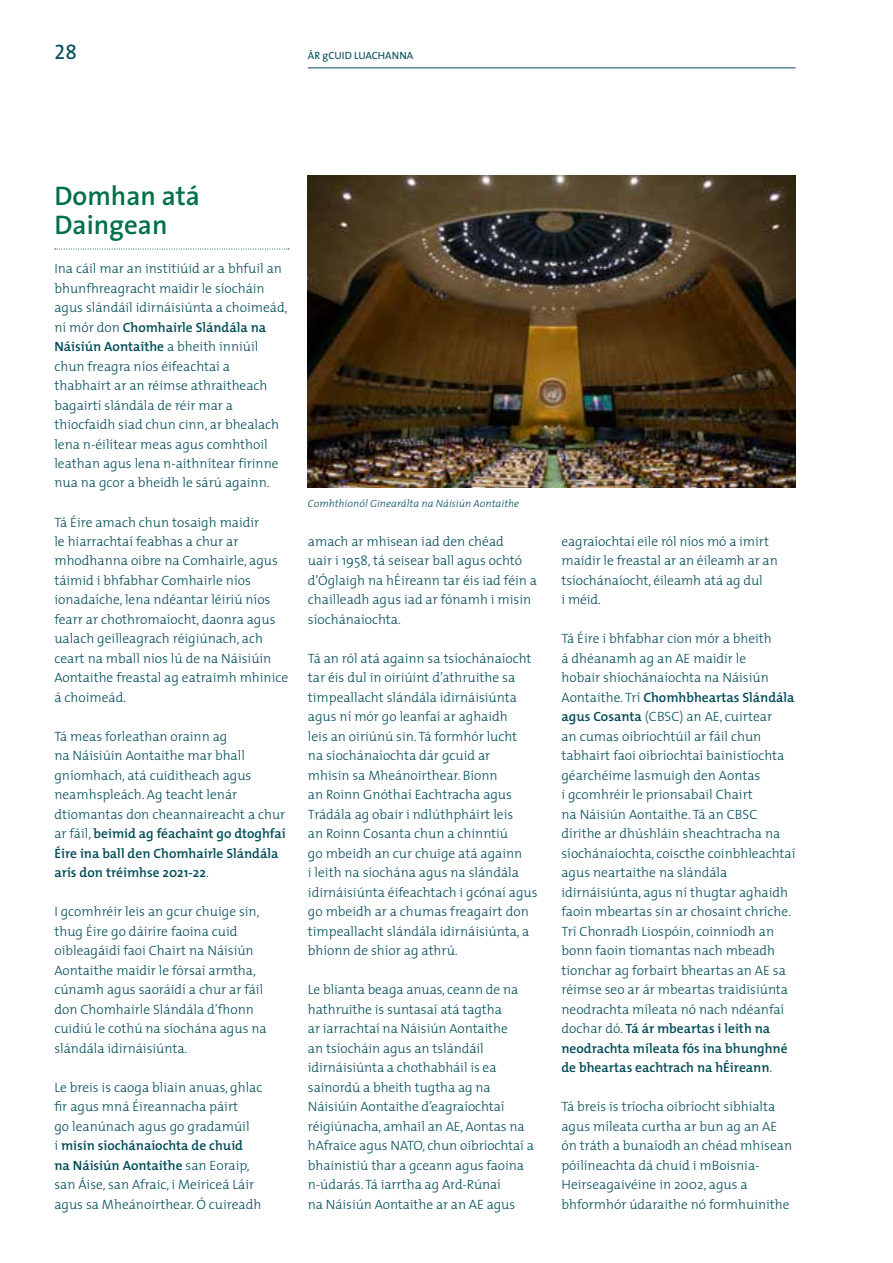
<style>
.page{position:relative;width:893px;height:1263px;background:#fff}
.page>*{position:absolute;margin:0;border:0;box-sizing:border-box;transform-origin:0 0}
.t1{font:600 27px/29.2px "The Sans";color:#007147}
.t2{font:21px "The Sans Caps";color:#004b58}
.t3{font:300 13.5px/19.5px "The Mix";color:#004b58}
.t4{font:italic 300 10.5px "The Mix";color:#004b58}
.t5{font:10.5px "The Sans";color:#004b58}
.s1{font-weight:600}
</style>
<div class="page">
<hr style="left:308px;top:68px;width:487px;height:1px;background:#004b58">
<svg style="left:55px;top:249px;width:234px;height:1px"></svg>
<img style="left:308px;top:176px;width:487px;height:312px">
<h2 class="t2" style="left:54px;top:34px;width:24px">28</h2>
<p class="t5" style="left:308px;top:46px;width:107px">ÁR gCUID LUACHANNA</p>
<h1 class="t1" style="left:54px;top:180px;width:147px">Domhan atá<br>Daingean</h1>
<p class="t3" style="left:54px;top:258px;width:235px">Ina cáil mar an institiúid ar a bhfuil an bhunfhreagracht maidir le síocháin agus slándáil idirnáisiúnta a choimeád, ní mór don <span class="s1">Chomhairle Slándála na Náisiún Aontaithe</span> a bheith inniúil chun freagra níos éifeachtaí a thabhairt ar an réimse athraitheach bagairtí slándála de réir mar a thiocfaidh siad chun cinn, ar bhealach lena n-éilítear meas agus comhthoil leathan agus lena n-aithnítear fírinne nua na gcor a bheidh le sárú againn.</p>
<p class="t3" style="left:54px;top:512px;width:235px">Tá Éire amach chun tosaigh maidir<br>le hiarrachtaí feabhas a chur ar mhodhanna oibre na Comhairle, agus táimid i bhfabhar Comhairle níos ionadaíche, lena ndéantar léiriú níos fearr ar chothromaíocht, daonra agus ualach geilleagrach réigiúnach, ach ceart na mball níos lú de na Náisiúin Aontaithe freastal ag eatraimh mhinice á choimeád.</p>
<p class="t3" style="left:54px;top:726px;width:233px">Tá meas forleathan orainn ag<br>na Náisiúin Aontaithe mar bhall gníomhach, atá cuiditheach agus neamhspleách. Ag teacht lenár dtiomantas don cheannaireacht a chur ar fáil, <span class="s1">beimid ag féachaint go dtoghfaí Éire ina ball den Chomhairle Slándála arís don tréimhse 2021-22</span>.</p>
<p class="t3" style="left:54px;top:902px;width:214px">I gcomhréir leis an gcur chuige sin, thug Éire go dáiríre faoina cuid oibleagáidí faoi Chairt na Náisiún Aontaithe maidir le fórsaí armtha, cúnamh agus saoráidí a chur ar fáil don Chomhairle Slándála d’fhonn cuidiú le cothú na síochána agus na slándála idirnáisiúnta.</p>
<p class="t3" style="left:54px;top:1077px;width:210px">Le breis is caoga bliain anuas, ghlac fir agus mná Éireannacha páirt<br>go leanúnach agus go gradamúil<br>i <span class="s1">misin síochánaíochta de chuid<br>na Náisiún Aontaithe</span> san Eoraip, san Áise, san Afraic, i Meiriceá Láir agus sa Mheánoirthear. Ó cuireadh</p>
<p class="t4" style="left:308px;top:495px;width:213px">Comhthionól Ginearálta na Náisiún Aontaithe</p>
<p class="t3" style="left:308px;top:531px;width:231px">amach ar mhisean iad den chéad<br>uair i 1958, tá seisear ball agus ochtó d’Óglaigh na hÉireann tar éis iad féin a chailleadh agus iad ar fónamh i misin síochánaíochta.</p>
<p class="t3" style="left:308px;top:648px;width:231px">Tá an ról atá againn sa tsíochánaíocht tar éis dul in oiriúint d’athruithe sa timpeallacht slándála idirnáisiúnta agus ní mór go leanfaí ar aghaidh<br>leis an oiriúnú sin. Tá formhór lucht<br>na síochánaíochta dár gcuid ar<br>mhisin sa Mheánoirthear. Bíonn<br>an Roinn Gnóthaí Eachtracha agus Trádála ag obair i ndlúthpháirt leis<br>an Roinn Cosanta chun a chinntiú<br>go mbeidh an cur chuige atá againn<br>i leith na síochána agus na slándála idirnáisiúnta éifeachtach i gcónaí agus go mbeidh ar a chumas freagairt don timpeallacht slándála idirnáisiúnta, a bhíonn de shíor ag athrú.</p>
<p class="t3" style="left:308px;top:979px;width:227px">Le blianta beaga anuas, ceann de na hathruithe is suntasaí atá tagtha<br>ar iarrachtaí na Náisiún Aontaithe<br>an tsíocháin agus an tslándáil idirnáisiúnta a chothabháil is ea sainordú a bheith tugtha ag na Náisiúin Aontaithe d’eagraíochtaí réigiúnacha, amhail an AE, Aontas na hAfraice agus NATO, chun oibríochtaí a bhainistiú thar a gceann agus faoina n-údarás. Tá iarrtha ag Ard-Rúnaí<br>na Náisiún Aontaithe ar an AE agus</p>
<p class="t3" style="left:561px;top:531px;width:218px">eagraíochtaí eile ról níos mó a imirt maidir le freastal ar an éileamh ar an tsíochánaíocht, éileamh atá ag dul<br>i méid.</p>
<p class="t3" style="left:561px;top:628px;width:235px">Tá Éire i bhfabhar cion mór a bheith<br>á dhéanamh ag an AE maidir le<br>hobair shíochánaíochta na Náisiún Aontaithe. Trí <span class="s1">Chomhbheartas Slándála agus Cosanta</span> (CBSC) an AE, cuirtear<br>an cumas oibríochtúil ar fáil chun tabhairt faoi oibríochtaí bainistíochta géarchéime lasmuigh den Aontas<br>i gcomhréir le prionsabail Chairt<br>na Náisiún Aontaithe. Tá an CBSC dírithe ar dhúshláin sheachtracha na síochánaíochta, coiscthe coinbhleachtaí agus neartaithe na slándála idirnáisiúnta, agus ní thugtar aghaidh faoin mbeartas sin ar chosaint chríche.<br>Trí Chonradh Liospóin, coinníodh an bonn faoin tiomantas nach mbeadh tionchar ag forbairt bheartas an AE sa réimse seo ar ár mbeartas traidisiúnta neodrachta míleata nó nach ndéanfaí dochar dó. <span class="s1">Tá ár mbeartas i leith na neodrachta míleata fós ina bhunghné de bheartas eachtrach na hÉireann</span>.</p>
<p class="t3" style="left:561px;top:1096px;width:232px">Tá breis is tríocha oibríocht sibhialta agus míleata curtha ar bun ag an AE ón tráth a bunaíodh an chéad mhisean póilíneachta dá chuid i mBoisnia-Heirseagaivéine in 2002, agus a bhformhór údaraithe nó formhuinithe</p>
</div>
